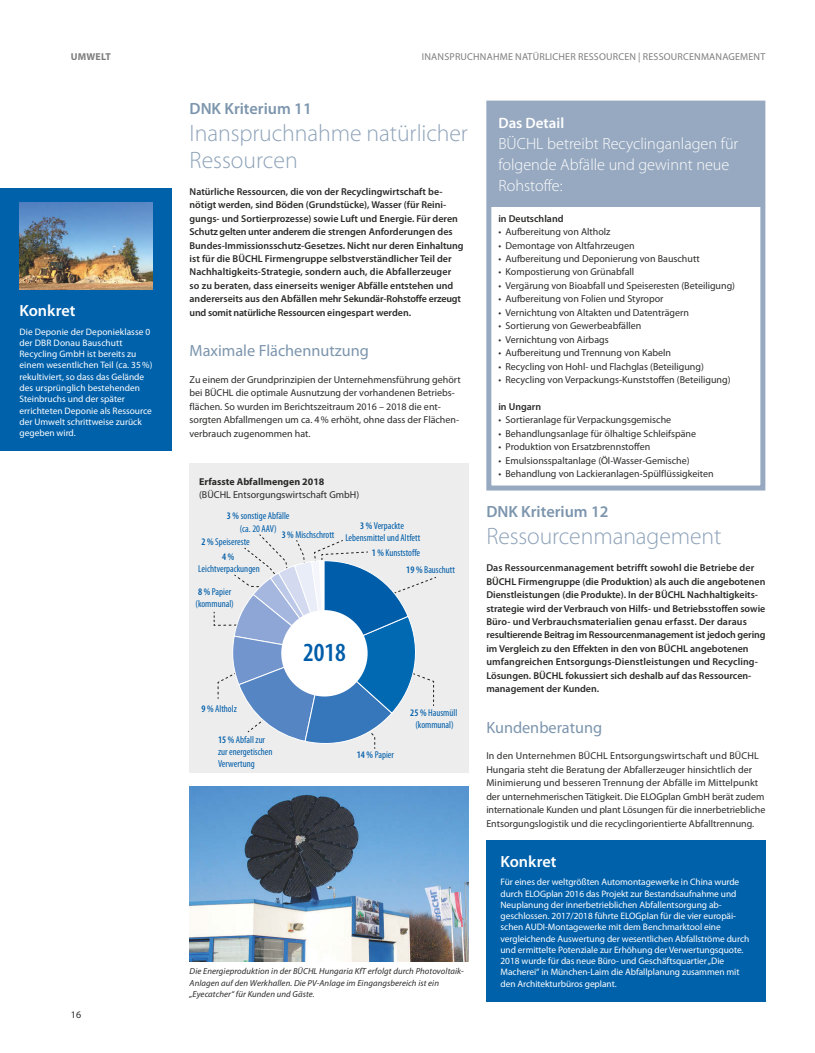
<style>
.page{position:relative;width:815px;height:1053px;background:#fff}
.page>*{position:absolute;margin:0;border:0;box-sizing:border-box;transform-origin:0 0}
.t1{font:600 condensed 26.25px "Myriad Pro";color:#005da9}
.t2{font:300 23.75px/26.9px "Myriad Pro";letter-spacing:-.005em;color:#8ea3b9}
.t3{font:300 16.25px/21.2px "Myriad Pro";color:#fff}
.t4{font:16.25px "Myriad Pro";color:#7c95ad}
.t5{font:600 16.25px "Myriad Pro";color:#7c95ad}
.t6{font:600 16.25px "Myriad Pro";color:#fff}
.t7{font:600 15px "Myriad Pro";color:#fff}
.t8{font:10px/13.5px "Myriad Pro";color:#2b2b2a}
.t9{font:600 10px/13.5px "Myriad Pro";color:#2b2b2a}
.t10{font:condensed 10px/12px "Myriad Pro";color:#005da9;text-align:center}
.t11{font:10px "Myriad Pro";letter-spacing:.02em;color:#7e7e7e}
.t12{font:700 10px "Myriad Pro";color:#2b2b2a}
.t13{font:700 10px "Myriad Pro";letter-spacing:.02em;color:#7e7e7e}
.t14{font:600 condensed 10px "Myriad Pro";color:#005da9}
.t15{font:9.38px/11.2px "Myriad Pro";letter-spacing:-.005em;color:#fff}
.t16{font:italic 8.75px/11.2px "Myriad Pro";letter-spacing:.01em;color:#2b2b2a}
.s1{font-weight:600}
</style>
<div class="page">
<div style="left:489px;top:103px;width:274px;height:385px;background:#97a9c0"></div>
<div style="left:491px;top:207px;width:269px;height:24px;background:#fff"></div>
<div style="left:491px;top:220px;width:269px;height:25px;background:#fff"></div>
<div style="left:491px;top:234px;width:269px;height:24px;background:#fff"></div>
<div style="left:491px;top:247px;width:269px;height:24px;background:#fff"></div>
<div style="left:491px;top:261px;width:269px;height:24px;background:#fff"></div>
<div style="left:491px;top:274px;width:269px;height:24px;background:#fff"></div>
<div style="left:491px;top:288px;width:269px;height:24px;background:#fff"></div>
<div style="left:491px;top:301px;width:269px;height:24px;background:#fff"></div>
<div style="left:491px;top:314px;width:269px;height:25px;background:#fff"></div>
<div style="left:491px;top:328px;width:269px;height:24px;background:#fff"></div>
<div style="left:491px;top:341px;width:269px;height:24px;background:#fff"></div>
<div style="left:491px;top:355px;width:269px;height:24px;background:#fff"></div>
<div style="left:491px;top:368px;width:269px;height:24px;background:#fff"></div>
<div style="left:491px;top:382px;width:269px;height:24px;background:#fff"></div>
<div style="left:491px;top:395px;width:269px;height:24px;background:#fff"></div>
<div style="left:491px;top:408px;width:269px;height:25px;background:#fff"></div>
<div style="left:491px;top:422px;width:269px;height:24px;background:#fff"></div>
<div style="left:491px;top:435px;width:269px;height:25px;background:#fff"></div>
<div style="left:491px;top:449px;width:269px;height:24px;background:#fff"></div>
<div style="left:491px;top:462px;width:269px;height:24px;background:#fff"></div>
<div style="left:486px;top:101px;width:279px;height:389px;border:5px solid #97a9c0"></div>
<div style="left:190px;top:463px;width:279px;height:309px;background:#ededed"></div>
<svg style="left:214px;top:534px;width:222px;height:214px"></svg>
<div style="left:281px;top:610px;width:87px;height:86px;background:#fff;border-radius:50%"></div>
<img style="left:190px;top:786px;width:279px;height:175px">
<div style="left:486px;top:840px;width:279px;height:161px;background:#0061ab"></div>
<div style="left:0;top:188px;width:172px;height:262px;background:#0061ab"></div>
<img style="left:19px;top:202px;width:133px;height:88px">
<p class="t13" style="left:71px;top:50px;width:42px">UMWELT</p>
<h3 class="t6" style="left:19px;top:300px;width:57px">Konkret</h3>
<p class="t15" style="left:19px;top:326px;width:134px">Die Deponie der Deponieklasse 0 der DBR Donau Bauschutt<br>Recycling GmbH ist bereits zu einem wesentlichen Teil (ca. 35%) rekultiviert, so dass das Gelände des ursprünglich bestehenden<br>Steinbruchs und der später errichteten Deponie als Ressource der Umwelt schrittweise zurück gegeben wird.</p>
<p class="t8" style="left:71px;top:1007px;width:12px">16</p>
<p class="t11" style="left:422px;top:51px;width:10px">Inanspruchnahme</p>
<p class="t11" style="left:515px;top:51px;width:3px">natürlicher</p>
<p class="t11" style="left:578px;top:51px;width:11px">Ressourcen</p>
<p class="t11" style="left:638px;top:51px;width:129px">| RESSOURCENMANAGEMENT</p>
<h3 class="t5" style="left:190px;top:98px;width:124px">DNK Kriterium 11</h3>
<h2 class="t2" style="left:190px;top:119px;width:280px">Inanspruchnahme natürlicher<br>Ressourcen</h2>
<p class="t9" style="left:190px;top:184px;width:276px">Natürliche Ressourcen, die von der Recyclingwirtschaft be&shy;nötigt werden, sind Böden (Grundstücke), Wasser (für Reini&shy;gungs- und Sortierprozesse) sowie Luft und Energie. Für deren Schutz gelten unter anderem die strengen Anforderungen des Bundes-Immissionsschutz-Gesetzes. Nicht nur deren Einhaltung ist für die BÜCHL Firmengruppe selbstverständlicher Teil der Nachhaltigkeits-Strategie, sondern auch, die Abfallerzeuger<br>so zu beraten, dass einerseits weniger Abfälle entstehen und andererseits aus den Abfällen mehr Sekundär-Rohstoffe erzeugt und somit natürliche Ressourcen eingespart werden.</p>
<h3 class="t4" style="left:190px;top:340px;width:181px">Maximale Flächennutzung</h3>
<p class="t8" style="left:190px;top:372px;width:273px">Zu einem der Grundprinzipien der Unternehmensführung gehört bei BÜCHL die optimale Ausnutzung der vorhandenen Betriebs&shy;flächen. So wurden im Berichtszeitraum 2016 – 2018 die ent&shy;sorgten Abfallmengen um ca. 4% erhöht, ohne dass der Flächen&shy;verbrauch zugenommen hat.</p>
<p class="t12" style="left:199px;top:474px;width:127px">Erfasste Abfallmengen 2018</p>
<p class="t8" style="left:199px;top:487px;width:162px">(BÜCHL Entsorgungswirtschaft GmbH)</p>
<p class="t10" style="left:227px;top:510px;width:64px"><span class="s1">3 %</span> sonstige Abfälle (ca. 20 AAV)</p>
<p class="t10" style="left:282px;top:528px;width:54px"><span class="s1">3 %</span> Mischschrott</p>
<p class="t10" style="left:345px;top:519px;width:76px"><span class="s1">3 %</span> Verpackte<br>Lebensmittel und Altfett</p>
<p class="t10" style="left:372px;top:546px;width:50px"><span class="s1">1 %</span> Kunststoffe</p>
<p class="t10" style="left:201px;top:535px;width:50px"><span class="s1">2 %</span> Speisereste</p>
<p class="t14" style="left:222px;top:550px;width:14px">4 %</p>
<p class="t10" style="left:198px;top:562px;width:63px">Leichtverpackungen</p>
<p class="t10" style="left:406px;top:563px;width:50px"><span class="s1">19 %</span> Bauschutt</p>
<p class="t10" style="left:196px;top:585px;width:40px;text-align:left"><span class="s1">8 %</span> Papier (kommunal)</p>
<p class="t10" style="left:201px;top:702px;width:37px"><span class="s1">9 %</span> Altholz</p>
<p class="t10" style="left:218px;top:733px;width:56px;text-align:left"><span class="s1">15 %</span> Abfall zur zur energetischen<br>Verwertung</p>
<h1 class="t1" style="left:303px;top:636px;width:44px">2018</h1>
<p class="t10" style="left:357px;top:748px;width:39px"><span class="s1">14 %</span> Papier</p>
<p class="t10" style="left:410px;top:707px;width:48px"><span class="s1">25 %</span> Hausmüll (kommunal)</p>
<p class="t16" style="left:190px;top:965px;width:276px">Die Energieproduktion in der BÜCHL Hungaria KfT erfolgt durch Photovoltaik-<br>Anlagen auf den Werkhallen. Die PV-Anlage im Eingangsbereich ist ein „Eyecatcher“ für Kunden und Gäste.</p>
<h3 class="t7" style="left:498px;top:113px;width:67px">Das Detail</h3>
<h3 class="t3" style="left:498px;top:132px;width:242px">BÜCHL betreibt Recyclinganlagen für folgende Abfälle und gewinnt neue<br>Rohstoffe:</h3>
<p class="t9" style="left:498px;top:211px;width:67px">in Deutschland</p>
<p class="t8" style="left:498px;top:225px;width:114px">• Aufbereitung von Altholz</p>
<p class="t8" style="left:498px;top:238px;width:138px">• Demontage von Altfahrzeugen</p>
<p class="t8" style="left:498px;top:252px;width:203px">• Aufbereitung und Deponierung von Bauschutt</p>
<p class="t8" style="left:498px;top:265px;width:137px">• Kompostierung von Grünabfall</p>
<p class="t8" style="left:498px;top:278px;width:238px">• Vergärung von Bioabfall und Speiseresten (Beteiligung)</p>
<p class="t8" style="left:498px;top:292px;width:167px">• Aufbereitung von Folien und Styropor</p>
<p class="t8" style="left:498px;top:305px;width:192px">• Vernichtung von Altakten und Datenträgern</p>
<p class="t8" style="left:498px;top:319px;width:144px">• Sortierung von Gewerbeabfällen</p>
<p class="t8" style="left:498px;top:332px;width:112px">• Vernichtung von Airbags</p>
<p class="t8" style="left:498px;top:346px;width:174px">• Aufbereitung und Trennung von Kabeln</p>
<p class="t8" style="left:498px;top:359px;width:207px">• Recycling von Hohl- und Flachglas (Beteiligung)</p>
<p class="t8" style="left:498px;top:373px;width:234px">• Recycling von Verpackungs-Kunststoffen (Beteiligung)</p>
<p class="t9" style="left:498px;top:399px;width:44px">in Ungarn</p>
<p class="t8" style="left:498px;top:413px;width:174px">• Sortieranlage für Verpackungsgemische</p>
<p class="t8" style="left:498px;top:426px;width:199px">• Behandlungsanlage für ölhaltige Schleifspäne</p>
<p class="t8" style="left:498px;top:440px;width:153px">• Produktion von Ersatzbrennstoffen</p>
<p class="t8" style="left:498px;top:453px;width:193px">• Emulsionsspaltanlage (Öl-Wasser-Gemische)</p>
<p class="t8" style="left:498px;top:467px;width:217px">• Behandlung von Lackieranlagen-Spülflüssigkeiten</p>
<h3 class="t5" style="left:486px;top:501px;width:124px">DNK Kriterium 12</h3>
<h2 class="t2" style="left:486px;top:522px;width:237px">Ressourcenmanagement</h2>
<p class="t9" style="left:486px;top:561px;width:281px">Das Ressourcenmanagement betrifft sowohl die Betriebe der BÜCHL Firmengruppe (die Produktion) als auch die angebotenen Dienstleistungen (die Produkte). In der BÜCHL Nachhaltigkeits&shy;strategie wird der Verbrauch von Hilfs- und Betriebsstoffen sowie Büro- und Verbrauchsmaterialien genau erfasst. Der daraus resultierende Beitrag im Ressourcenmanagement ist jedoch gering im Vergleich zu den Effekten in den von BÜCHL angebotenen umfangreichen Entsorgungs-Dienstleistungen und Recycling-Lösungen. BÜCHL fokussiert sich deshalb auf das Ressourcen&shy;management der Kunden.</p>
<h3 class="t4" style="left:486px;top:717px;width:117px">Kundenberatung</h3>
<p class="t8" style="left:486px;top:749px;width:281px">In den Unternehmen BÜCHL Entsorgungswirtschaft und BÜCHL Hungaria steht die Beratung der Abfallerzeuger hinsichtlich der Minimierung und besseren Trennung der Abfälle im Mittelpunkt der unternehmerischen Tätigkeit. Die ELOGplan GmbH berät zudem internationale Kunden und plant Lösungen für die innerbetriebliche Entsorgungslogistik und die recyclingorientierte Abfalltrennung.</p>
<h3 class="t6" style="left:500px;top:851px;width:57px">Konkret</h3>
<p class="t15" style="left:500px;top:876px;width:250px">Für eines der weltgrößten Automontagewerke in China wurde durch ELOGplan 2016 das Projekt zur Bestandsaufnahme und Neuplanung der innerbetrieblichen Abfallentsorgung ab&shy;geschlossen. 2017/2018 führte ELOGplan für die vier europäi&shy;schen AUDI-Montagewerke mit dem Benchmarktool eine vergleichende Auswertung der wesentlichen Abfallströme durch und ermittelte Potenziale zur Erhöhung der Verwertungsquote.<br>2018 wurde für das neue Büro- und Geschäftsquartier „Die Macherei“ in München-Laim die Abfallplanung zusammen mit den Architekturbüros geplant.</p>
</div>
